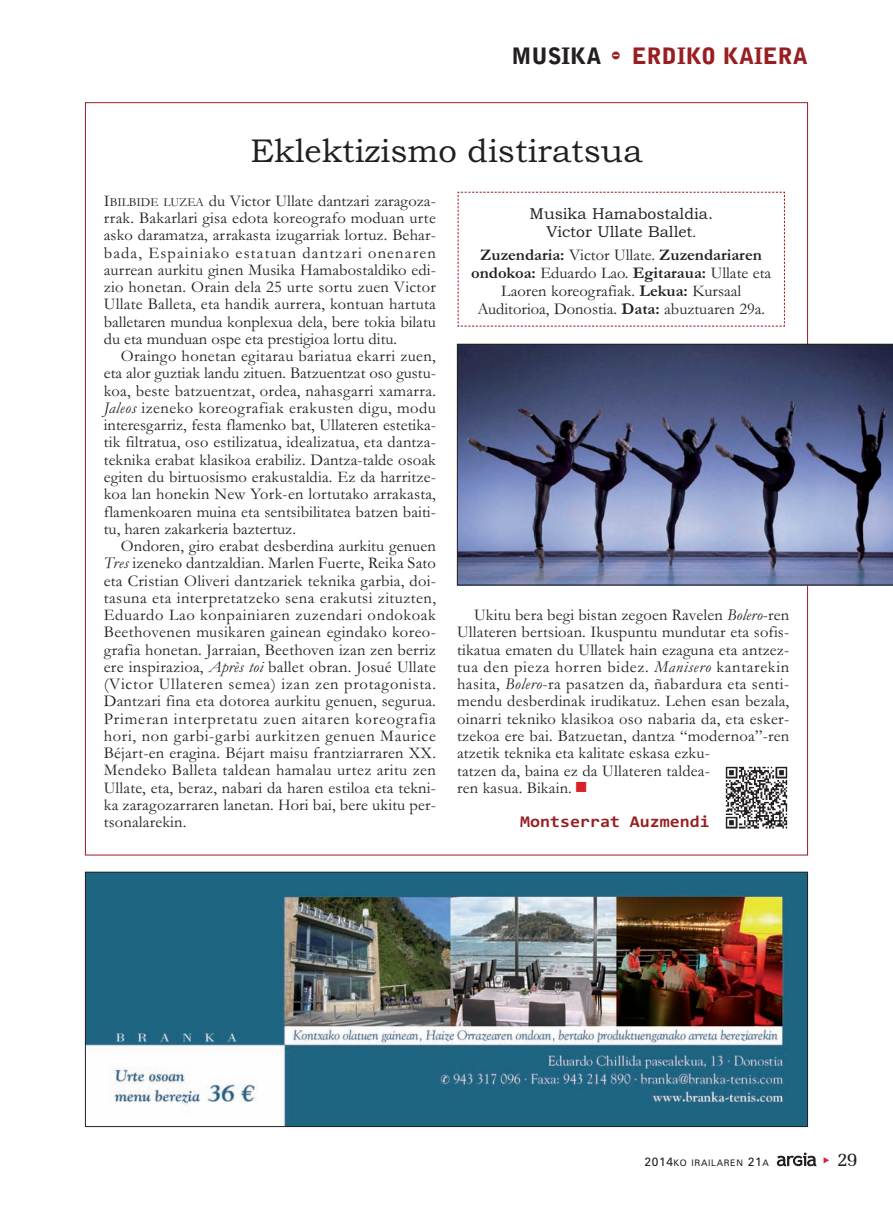
<style>
.page{position:relative;width:893px;height:1212px;background:#fff}
.page>*{position:absolute;margin:0;border:0;box-sizing:border-box;transform-origin:0 0}
.t1{font:33px "Bookman Old Style";color:#231f20}
.t2{font:900 22.5px "Bell Gothic Std";color:#981e21}
.t3{font:19.5px "Memoir";color:#231f20}
.t4{font:16.5px/17.2px "Garamond";letter-spacing:.01em;color:#231f20;text-align:justify}
.t5{font:700 16.5px "Consolas";color:#981e21;scale:1.1 1}
.t6{font:15.75px/18px "Bookman Old Style";color:#231f20;text-align:center}
.t7{font:9px "Zurich BT";letter-spacing:.075em;color:#231f20}
.s1{color:#231f20}
.s2{font-family:"Bodiac";font-weight:400}
.s3{font-size:12.3px}
.s4{font-style:italic}
.s5{font-family:"Garamond";font-size:16.5px}
.s6{font-weight:700}
.s7{color:#da2128}
.s8{font-size:12px}
</style>
<div class="page">
<svg style="left:777px;top:1152px;width:39px;height:14px"></svg>
<img style="left:725px;top:766px;width:63px;height:63px">
<img style="left:87px;top:874px;width:719px;height:251px">
<div style="left:85px;top:872px;width:723px;height:255px;border:1px solid #231f20"></div>
<svg style="left:457px;top:191px;width:328px;height:136px"></svg>
<svg style="left:457px;top:344px;width:436px;height:241px;background:#5f688d"></svg>
<h2 class="t2" style="left:511px;top:43px;width:298px"><span class="s1">MUSIKA</span> <span class="s2">-</span> ERDIKO KAIERA</h2>
<h1 class="t1" style="left:250px;top:139px;width:394px">Eklektizismo distiratsua</h1>
<p class="t4" style="left:104px;top:194px;width:334px">I<span class="s3">BILBIDE LUZEA</span> du Victor Ullate dantzari zaragoza&shy;rrak. Bakarlari gisa edota koreografo moduan urte asko daramatza, arrakasta izugarriak lortuz. Behar&shy;bada, Espainiako estatuan dantzari onenaren aurrean aurkitu ginen Musika Hamabostaldiko edi&shy;zio honetan. Orain dela 25 urte sortu zuen Victor Ullate Balleta, eta handik aurrera, kontuan hartuta balletaren mundua konplexua dela, bere tokia bilatu du eta munduan ospe eta prestigioa lortu ditu.</p>
<p class="t4" style="left:104px;top:349px;width:334px;text-indent:17px">Oraingo honetan egitarau bariatua ekarri zuen, eta alor guztiak landu zituen. Batzuentzat oso gustu&shy;koa, beste batzuentzat, ordea, nahasgarri xamarra.<br><span class="s4">Jaleos</span> izeneko koreografiak erakusten digu, modu interesgarriz, festa flamenko bat, Ullateren estetika&shy;tik filtratua, oso estilizatua, idealizatua, eta dantza&shy;teknika erabat klasikoa erabiliz. Dantza-talde osoak egiten du birtuosismo erakustaldia. Ez da harritze&shy;koa lan honekin New York-en lortutako arrakasta, flamenkoaren muina eta sentsibilitatea batzen baiti&shy;tu, haren zakarkeria baztertuz.</p>
<p class="t4" style="left:104px;top:539px;width:334px;text-indent:17px">Ondoren, giro erabat desberdina aurkitu genuen <span class="s4">Tres</span> izeneko dantzaldian. Marlen Fuerte, Reika Sato eta Cristian Oliveri dantzariek teknika garbia, doi&shy;tasuna eta interpretatzeko sena erakutsi zituzten, Eduardo Lao konpainiaren zuzendari ondokoak Beethovenen musikaren gainean egindako koreo&shy;grafia honetan. Jarraian, Beethoven izan zen berriz ere inspirazioa, <span class="s4">Après toi</span> ballet obran. Josué Ullate (Victor Ullateren semea) izan zen protagonista.<br>Dantzari fina eta dotorea aurkitu genuen, segurua.<br>Primeran interpretatu zuen aitaren koreografia hori, non garbi-garbi aurkitzen genuen Maurice Béjart-en eragina. Béjart maisu frantziarraren XX.<br>Mendeko Balleta taldean hamalau urtez aritu zen Ullate, eta, beraz, nabari da haren estiloa eta tekni&shy;ka zaragozarraren lanetan. Hori bai, bere ukitu per&shy;tsonalarekin.</p>
<p class="t6" style="left:529px;top:206px;width:185px">Musika Hamabostaldia.<br>Victor Ullate Ballet<span class="s5">.</span></p>
<p class="t4" style="left:471px;top:247px;width:302px;line-height:18px;text-align:center"><span class="s6">Zuzendaria:</span> Victor Ullate. <span class="s6">Zuzendariaren ondokoa:</span> Eduardo Lao. <span class="s6">Egitaraua:</span> Ullate eta Laoren koreografiak. <span class="s6">Lekua:</span> Kursaal Auditorioa, Donostia. <span class="s6">Data:</span> abuztuaren 29a.</p>
<p class="t4" style="left:457px;top:608px;width:334px;text-align:left;text-indent:17px">Ukitu bera begi bistan zegoen Ravelen <span class="s4">Bolero</span>-ren Ullateren bertsioan. Ikuspuntu mundutar eta sofis&shy;tikatua ematen du Ullatek hain ezaguna eta antzez&shy;tua den pieza horren bidez. <span class="s4">Manisero</span> kantarekin hasita, <span class="s4">Bolero</span>-ra pasatzen da, ñabardura eta senti&shy;mendu desberdinak irudikatuz. Lehen esan bezala, oinarri tekniko klasikoa oso nabaria da, eta esker&shy;tzekoa ere bai. Batzuetan, dantza “modernoa”-ren atzetik teknika eta kalitate eskasa ezku-<br>tatzen da, baina ez da Ullateren taldea-<br>ren kasua. Bikain. <span class="s7">■</span></p>
<p class="t5" style="left:520px;top:815px;width:174px">Montserrat Auzmendi</p>
<p class="t7" style="left:644px;top:1160px;width:126px"><span class="s8">2014</span>KO IRAILAREN <span class="s8">21</span>A</p>
<p class="t3" style="left:837px;top:1147px;width:22px">29</p>
</div>
